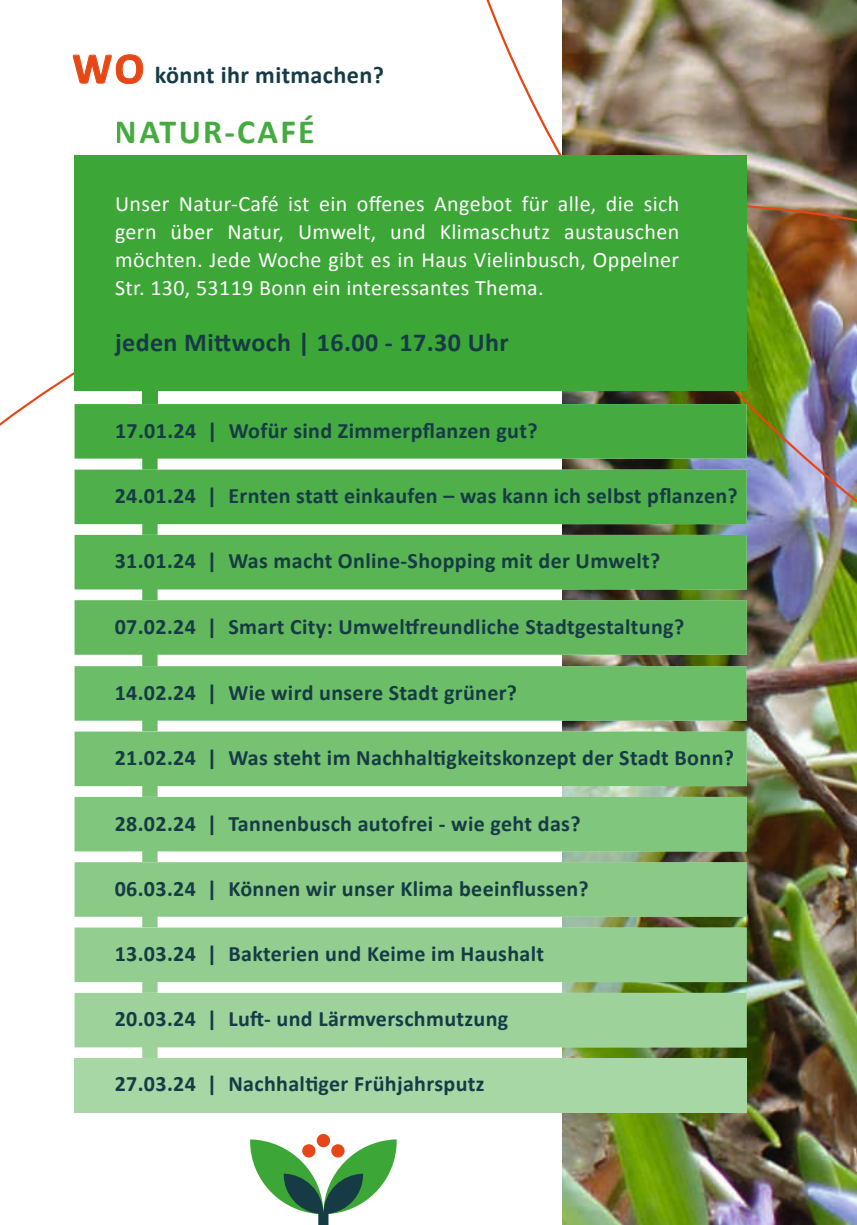
<style>
.page{position:relative;width:857px;height:1225px;background:#fff}
.page>*{position:absolute;margin:0;border:0;box-sizing:border-box;transform-origin:0 0}
.t1{font:700 34px "Calibri";letter-spacing:.065em;color:#3ca736}
.t2{font:700 26px "Calibri";letter-spacing:.015em;color:#163b45}
.t3{font:700 24.2px "Calibri";letter-spacing:.015em;color:#163b45}
.t4{font:700 22px "Calibri";letter-spacing:.015em;color:#163b45}
.t5{font:22px/28px "Calibri";letter-spacing:.015em;color:#fff;text-align:justify}
.s1{font-size:44px;color:#e64714}
</style>
<div class="page">
<img style="left:562px;top:1158px;width:293px;height:67px">
<img style="left:0;top:372px;width:856px;height:786px">
<img style="left:410px;top:0;width:446px;height:750px">
<div style="left:142px;top:383px;width:15px;height:23px;background:#3ca736"></div>
<svg style="left:74px;top:404px;width:672px;height:65px;background:#5bb157"></svg>
<svg style="left:74px;top:469px;width:672px;height:66px;background:#64b45f"></svg>
<svg style="left:73px;top:54px;width:70px;height:30px"></svg>
<div style="left:74px;top:155px;width:672px;height:235px;background:#3ca736"></div>
<svg style="left:250px;top:1134px;width:146px;height:91px"></svg>
<svg style="left:74px;top:535px;width:672px;height:65px;background:#6bb866"></svg>
<svg style="left:74px;top:600px;width:672px;height:66px;background:#76bd70"></svg>
<svg style="left:74px;top:666px;width:672px;height:65px;background:#7fc37a"></svg>
<svg style="left:74px;top:731px;width:672px;height:66px;background:#88c784"></svg>
<svg style="left:74px;top:797px;width:672px;height:65px;background:#8ec98a"></svg>
<svg style="left:74px;top:862px;width:672px;height:65px;background:#96cc91"></svg>
<svg style="left:74px;top:927px;width:672px;height:66px;background:#9ed099"></svg>
<svg style="left:74px;top:993px;width:672px;height:65px;background:#a5d3a0"></svg>
<div style="left:74px;top:1058px;width:672px;height:54px;background:#a7d7a5"></div>
<p class="t3" style="left:72px;top:60px;width:313px"><span class="s1">WO</span> könnt ihr mitmachen?</p>
<h1 class="t1" style="left:115px;top:108px;width:201px">NATUR-CAFÉ</h1>
<p class="t5" style="left:115px;top:188px;width:565px">Unser Natur-Café ist ein offenes Angebot für alle, die sich gern über Natur, Umwelt, und Klimaschutz austauschen möchten. Jede Woche gibt es in Haus Vielinbusch, Oppelner Str. 130, 53119 Bonn ein interessantes Thema.</p>
<p class="t2" style="left:115px;top:324px;width:395px">jeden Mittwoch | 16.00 - 17.30 Uhr</p>
<p class="t4" style="left:115px;top:415px;width:424px">17.01.24 | Wofür sind Zimmerpflanzen gut?</p>
<p class="t4" style="left:115px;top:480px;width:624px">24.01.24 | Ernten statt einkaufen – was kann ich selbst pflanzen?</p>
<p class="t4" style="left:115px;top:545px;width:547px">31.01.24 | Was macht Online-Shopping mit der Umwelt?</p>
<p class="t4" style="left:115px;top:611px;width:570px">07.02.24 | Smart City: Umweltfreundliche Stadtgestaltung?</p>
<p class="t4" style="left:115px;top:677px;width:404px">14.02.24 | Wie wird unsere Stadt grüner?</p>
<p class="t4" style="left:115px;top:742px;width:620px">21.02.24 | Was steht im Nachhaltigkeitskonzept der Stadt Bonn?</p>
<p class="t4" style="left:115px;top:807px;width:467px">28.02.24 | Tannenbusch autofrei - wie geht das?</p>
<p class="t4" style="left:115px;top:873px;width:475px">06.03.24 | Können wir unser Klima beeinflussen?</p>
<p class="t4" style="left:115px;top:938px;width:430px">13.03.24 | Bakterien und Keime im Haushalt</p>
<p class="t4" style="left:115px;top:1003px;width:395px">20.03.24 | Luft- und Lärmverschmutzung</p>
<p class="t4" style="left:115px;top:1068px;width:371px">27.03.24 | Nachhaltiger Frühjahrsputz</p>
</div>
